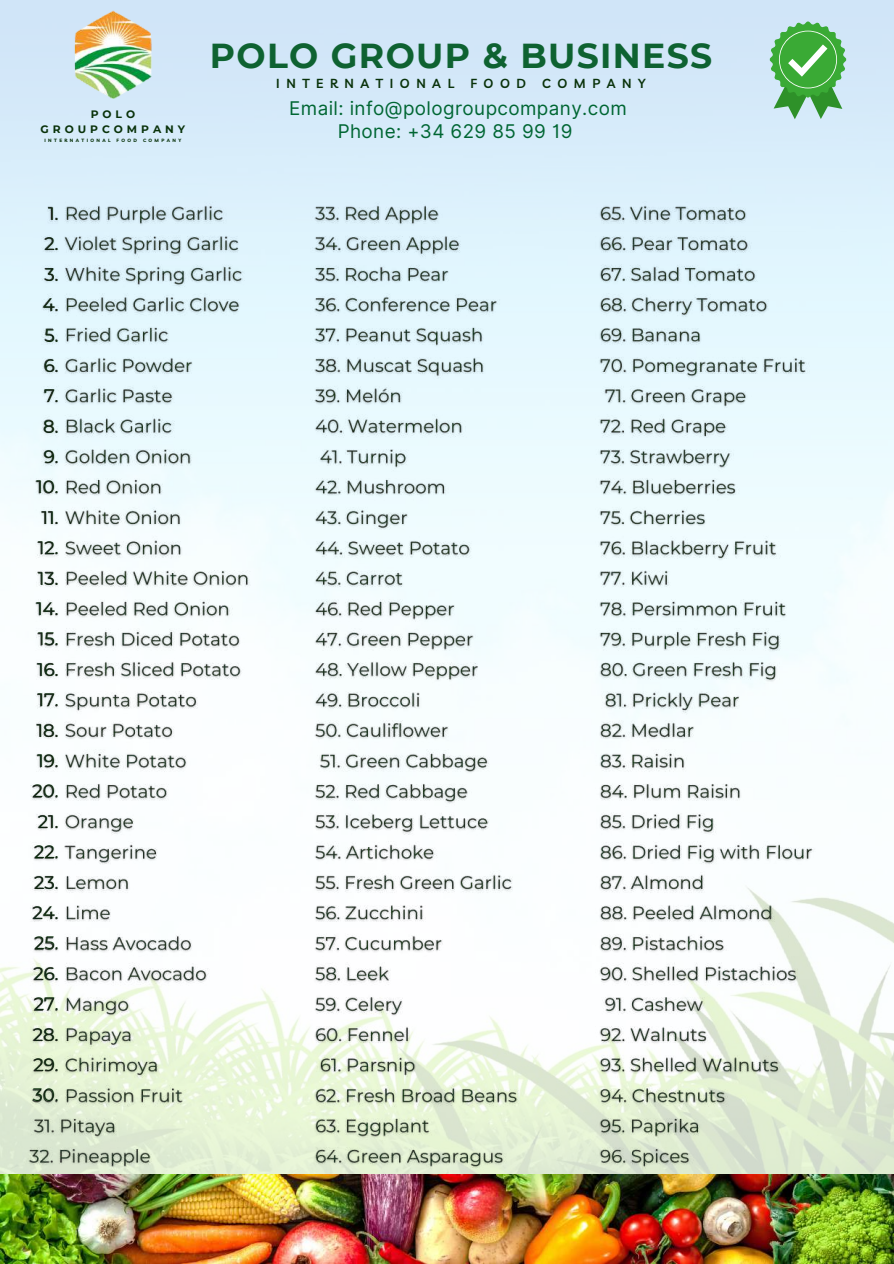
<style>
.page{position:relative;width:894px;height:1264px;background:#fff}
.page>*{position:absolute;margin:0;border:0;box-sizing:border-box;transform-origin:0 0}
.t1{font:700 34.5px "Montserrat";letter-spacing:.04em;color:#0e6231}
.t2{font:18.9px/22.5px "Inter";letter-spacing:.02em;color:#063;text-align:center}
.t3{font:18px/30.3px "Montserrat";color:#09320a;text-align:right}
.t4{font:600 12.75px "Livvic";letter-spacing:.51em;color:#09320a}
.t5{font:700 10.8px/14.4px "Montserrat";letter-spacing:.365em;color:#09320a;text-align:center}
.t6{font:700 4.65px "Livvic";letter-spacing:.51em;color:#09320a}
</style>
<div class="page">
<img style="left:0;top:0;width:893px;height:1174px">
<img style="left:73px;top:11px;width:80px;height:88px">
<svg style="left:769px;top:21px;width:77px;height:98px"></svg>
<img style="left:25px;top:201px;width:228px;height:971px">
<img style="left:310px;top:201px;width:212px;height:971px">
<img style="left:595px;top:201px;width:220px;height:971px">
<img style="left:0;top:1174px;width:893px;height:89px">
<p class="t5" style="left:41px;top:107px;width:146px">POLO<br>GROUPCOMPANY</p>
<p class="t6" style="left:45px;top:138px;width:67px">INTERNATIONAL</p>
<p class="t6" style="left:116px;top:138px;width:22px">FOOD</p>
<p class="t6" style="left:143px;top:138px;width:40px">COMPANY</p>
<p class="t3" style="left:33px;top:198px;width:27px">1.<br>2.<br>3.<br>4.<br>5.<br>6.<br>7.<br>8.<br>9.<br>10.<br>11.<br>12.<br>13.<br>14.<br>15.<br>16.<br>17.<br>18.<br>19.<br>20.<br>21.<br>22.<br>23.<br>24.<br>25.<br>26.<br>27.<br>28.<br>29.<br>30.</p>
<h1 class="t1" style="left:210px;top:35px;width:503px">POLO GROUP &amp; BUSINESS</h1>
<p class="t4" style="left:276px;top:76px;width:179px">INTERNATIONAL</p>
<p class="t4" style="left:470px;top:76px;width:57px">FOOD</p>
<p class="t4" style="left:542px;top:76px;width:105px">COMPANY</p>
<p class="t2" style="left:289px;top:97px;width:339px">Email: info@pologroupcompany.com<br>Phone: +34 629 85 99 19</p>
</div>
